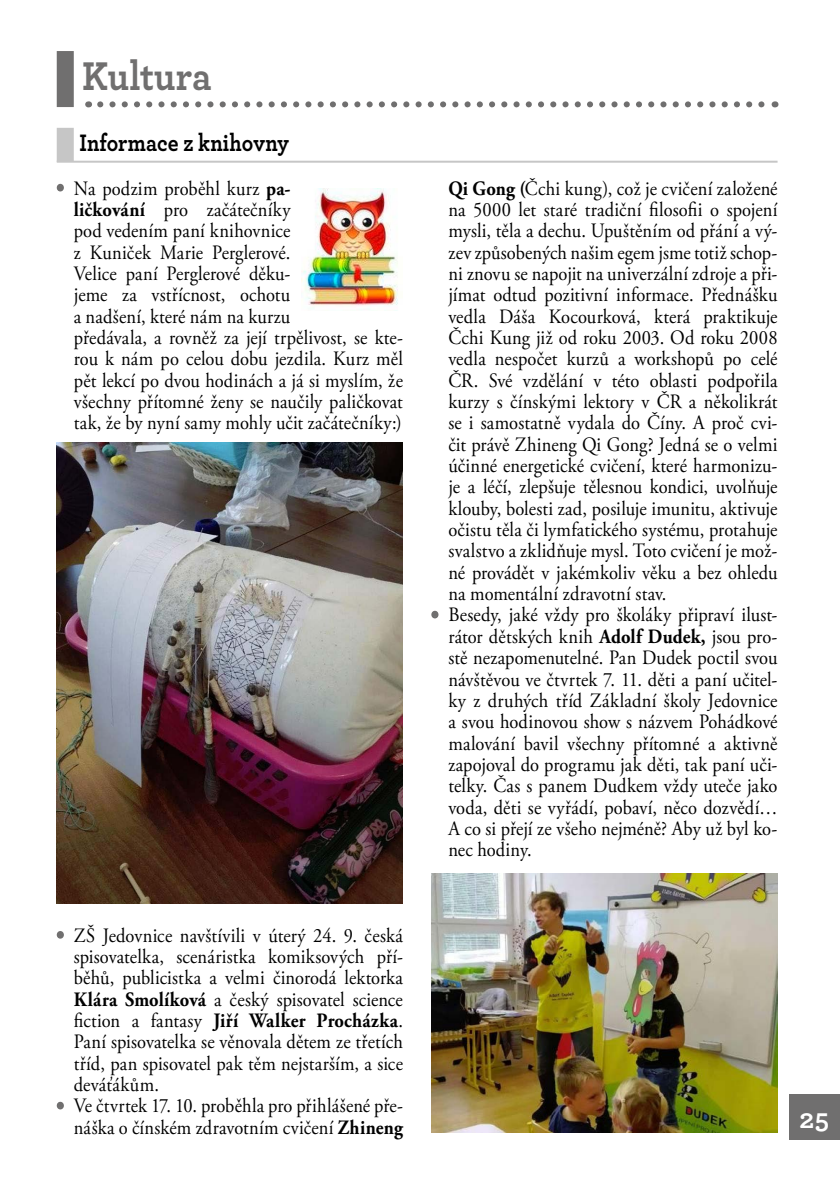
<style>
.page{position:relative;width:840px;height:1191px;background:#fff}
.page>*{position:absolute;margin:0;border:0;box-sizing:border-box;transform-origin:0 0}
.t1{font:700 42px "Archer";letter-spacing:-.005em;color:#706f6f;scale:.9 1}
.t2{font:700 28px "Archer";color:#fff}
.t3{font:700 25px "Archer";letter-spacing:.005em;color:#000;scale:.87 1}
.t4{font:20.4px/21.4px "Adobe Garamond Pro";letter-spacing:.005em;color:#000;text-align:justify;scale:.9 1}
.s1{color:#706f6f}
.s2{font-weight:700}
</style>
<div class="page">
<div style="left:788px;top:1094px;width:51px;height:46px;background:#706f6f"></div>
<div style="left:57px;top:51px;width:17px;height:56px;background:#706f6f"></div>
<svg style="left:100px;top:101px;width:665px;height:6px"></svg>
<div style="left:57px;top:128px;width:17px;height:34px;background:#c6c6c6"></div>
<hr style="left:57px;top:161px;width:720px;height:2px;background:#c6c6c6">
<div style="left:57px;top:184px;width:7px;height:7px;border:2px solid #706f6f;border-radius:50%"></div>
<div style="left:57px;top:931px;width:7px;height:7px;border:2px solid #706f6f;border-radius:50%"></div>
<div style="left:57px;top:1101px;width:7px;height:8px;border:2px solid #706f6f;border-radius:50%"></div>
<div style="left:431px;top:611px;width:7px;height:7px;border:2px solid #706f6f;border-radius:50%"></div>
<img style="left:301px;top:188px;width:97px;height:122px">
<img style="left:57px;top:442px;width:346px;height:461px">
<img style="left:431px;top:873px;width:346px;height:259px">
<h1 class="t1" style="left:82px;top:43px;width:145px">Kultura</h1>
<p class="t3" style="left:79px;top:123px;width:242px">Informace z knihovny</p>
<p class="t4" style="left:74px;top:178px;width:367px;text-align:left;text-indent:-17px"><span class="s1">•</span> Na podzim proběhl kurz <span class="s2">pa-<br>ličkování</span> pro začátečníky<br>pod vedením paní knihovnice<br>z Kuniček Marie Perglerové.<br>Velice paní Perglerové děku-<br>jeme za vstřícnost, ochotu<br>a nadšení, které nám na kurzu<br>předávala, a rovněž za její trpělivost, se kte&shy;rou k nám po celou dobu jezdila. Kurz měl pět lekcí po dvou hodinách a já si myslím, že všechny přítomné ženy se naučily paličkovat tak, že by nyní samy mohly učit začátečníky:)</p>
<p class="t4" style="left:74px;top:925px;width:367px;text-indent:-17px"><span class="s1">•</span> ZŠ Jedovnice navštívili v úterý 24. 9. česká spisovatelka, scenáristka komiksových pří&shy;běhů, publicistka a velmi činorodá lektorka <span class="s2">Klára Smolíková</span> a český spisovatel science fiction a fantasy <span class="s2">Jiří Walker Procházka</span>.<br>Paní spisovatelka se věnovala dětem ze třetích tříd, pan spisovatel pak těm nejstarším, a sice deváťákům.</p>
<p class="t4" style="left:57px;top:1096px;width:386px;text-align:right"><span class="s1">•</span> Ve čtvrtek 17. 10. proběhla pro přihlášené pře&shy;náška o čínském zdravotním cvičení <span class="s2">Zhineng</span></p>
<p class="t4" style="left:448px;top:178px;width:367px"><span class="s2">Qi Gong (</span>Čchi kung), což je cvičení založené na 5000 let staré tradiční filosofii o spojení mysli, těla a dechu. Upuštěním od přání a vý&shy;zev způsobených našim egem jsme totiž schop&shy;ni znovu se napojit na univerzální zdroje a při&shy;jímat odtud pozitivní informace. Přednášku vedla Dáša Kocourková, která praktikuje Čchi Kung již od roku 2003. Od roku 2008 vedla nespočet kurzů a workshopů po celé ČR. Své vzdělání v této oblasti podpořila kurzy s čínskými lektory v ČR a několikrát se i samostatně vydala do Číny. A proč cvi&shy;čit právě Zhineng Qi Gong? Jedná se o velmi účinné energetické cvičení, které harmonizu&shy;je a léčí, zlepšuje tělesnou kondici, uvolňuje klouby, bolesti zad, posiluje imunitu, aktivuje očistu těla či lymfatického systému, protahuje svalstvo a zklidňuje mysl. Toto cvičení je mož&shy;né provádět v jakémkoliv věku a bez ohledu na momentální zdravotní stav.</p>
<p class="t4" style="left:448px;top:605px;width:367px;text-indent:-17px"><span class="s1">•</span> Besedy, jaké vždy pro školáky připraví ilust&shy;rátor dětských knih <span class="s2">Adolf Dudek,</span> jsou pro&shy;stě nezapomenutelné. Pan Dudek poctil svou návštěvou ve čtvrtek 7. 11. děti a paní učitel&shy;ky z druhých tříd Základní školy Jedovnice a svou hodinovou show s názvem Pohádkové malování bavil všechny přítomné a aktivně zapojoval do programu jak děti, tak paní uči&shy;telky. Čas s panem Dudkem vždy uteče jako voda, děti se vyřádí, pobaví, něco dozvědí… A co si přejí ze všeho nejméně? Aby už byl ko&shy;nec hodiny.</p>
<h2 class="t2" style="left:799px;top:1097px;width:31px">25</h2>
</div>
